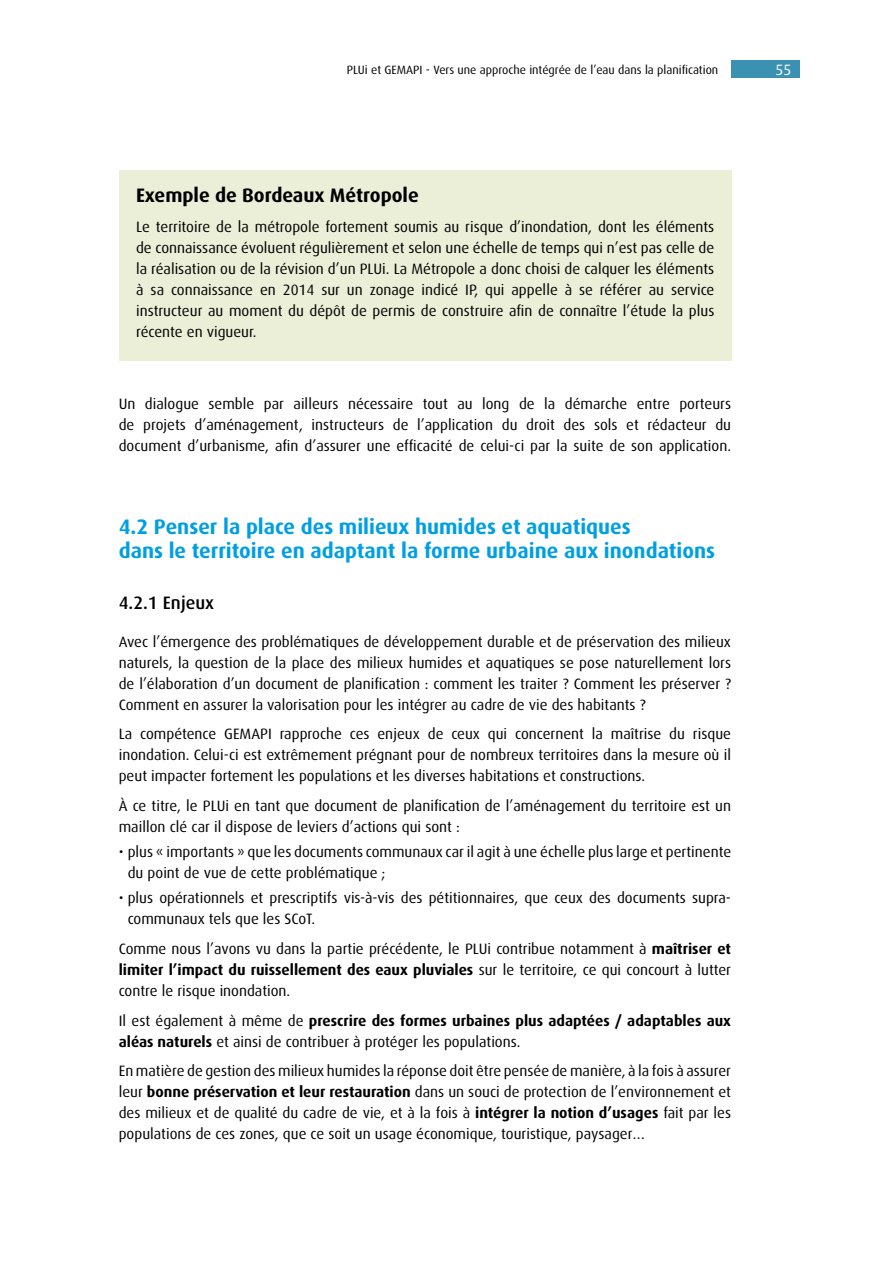
<style>
.page{position:relative;width:893px;height:1263px;background:#fff}
.page>*{position:absolute;margin:0;border:0;box-sizing:border-box;transform-origin:0 0}
.t1{font:700 21px/24px "Dax OT";color:#009fe3}
.t2{font:700 19.5px "Dax OT";color:#000}
.t3{font:500 18px "Dax OT";color:#000}
.t4{font:15px/21px "Dax OT";color:#000;text-align:justify}
.t5{font:700 15px/21px "Dax OT";color:#000}
.t6{font:15px "Dax OT";color:#fff}
.t7{font:12px "Dax OT";color:#000}
.s1{font-weight:700}
.s2{font-weight:400}
</style>
<div class="page">
<div style="left:731px;top:61px;width:69px;height:17px;background:#3b91b2"></div>
<div style="left:119px;top:170px;width:612px;height:191px;background:#ecefd8"></div>
<p class="t7" style="left:347px;top:63px;width:373px">PLUi et GEMAPI - Vers une approche intégrée de l’eau dans la planification</p>
<p class="t6" style="left:775px;top:62px;width:17px">55</p>
<h2 class="t2" style="left:136px;top:184px;width:284px">Exemple de Bordeaux Métropole</h2>
<p class="t4" style="left:136px;top:216px;width:580px">Le territoire de la métropole fortement soumis au risque d’inondation, dont les éléments de connaissance évoluent régulièrement et selon une échelle de temps qui n’est pas celle de la réalisation ou de la révision d’un PLUi. La Métropole a donc choisi de calquer les éléments à sa connaissance en 2014 sur un zonage indicé IP, qui appelle à se référer au service instructeur au moment du dépôt de permis de construire afin de connaître l’étude la plus récente en vigueur.</p>
<p class="t4" style="left:119px;top:394px;width:614px">Un dialogue semble par ailleurs nécessaire tout au long de la démarche entre porteurs de projets d’aménagement, instructeurs de l’application du droit des sols et rédacteur du document d’urbanisme, afin d’assurer une efficacité de celui-ci par la suite de son application.</p>
<h1 class="t1" style="left:119px;top:515px;width:598px">4.2 Penser la place des milieux humides et aquatiques<br>dans le territoire en adaptant la forme urbaine aux inondations</h1>
<p class="t3" style="left:119px;top:593px;width:97px">4.2.1 Enjeux</p>
<p class="t4" style="left:119px;top:631px;width:614px">Avec l’émergence des problématiques de développement durable et de préservation des milieux naturels, la question de la place des milieux humides et aquatiques se pose naturellement lors de l’élaboration d’un document de planification : comment les traiter ? Comment les préserver ?<br>Comment en assurer la valorisation pour les intégrer au cadre de vie des habitants ?</p>
<p class="t4" style="left:119px;top:724px;width:614px">La compétence GEMAPI rapproche ces enjeux de ceux qui concernent la maîtrise du risque inondation. Celui-ci est extrêmement prégnant pour de nombreux territoires dans la mesure où il peut impacter fortement les populations et les diverses habitations et constructions.</p>
<p class="t4" style="left:119px;top:795px;width:614px">À ce titre, le PLUi en tant que document de planification de l’aménagement du territoire est un maillon clé car il dispose de leviers d’actions qui sont :</p>
<p class="t4" style="left:128px;top:842px;width:605px;text-indent:-9px">• plus « importants » que les documents communaux car il agit à une échelle plus large et pertinente du point de vue de cette problématique ;</p>
<p class="t4" style="left:128px;top:888px;width:605px;text-indent:-9px">• plus opérationnels et prescriptifs vis-à-vis des pétitionnaires, que ceux des documents supra&shy;communaux tels que les SCoT.</p>
<p class="t4" style="left:119px;top:938px;width:614px">Comme nous l’avons vu dans la partie précédente, le PLUi contribue notamment à <span class="s1">maîtriser et limiter l’impact du ruissellement des eaux pluviales</span> sur le territoire, ce qui concourt à lutter contre le risque inondation.</p>
<p class="t5" style="left:119px;top:1010px;width:614px"><span class="s2">Il est également à même de</span> prescrire des formes urbaines plus adaptées / adaptables aux aléas naturels <span class="s2">et ainsi de contribuer à protéger les populations.</span></p>
<p class="t4" style="left:119px;top:1060px;width:614px">En matière de gestion des milieux humides la réponse doit être pensée de manière, à la fois à assurer leur <span class="s1">bonne préservation et leur restauration</span> dans un souci de protection de l’environnement et des milieux et de qualité du cadre de vie, et à la fois à <span class="s1">intégrer la notion d’usages</span> fait par les populations de ces zones, que ce soit un usage économique, touristique, paysager…</p>
</div>
